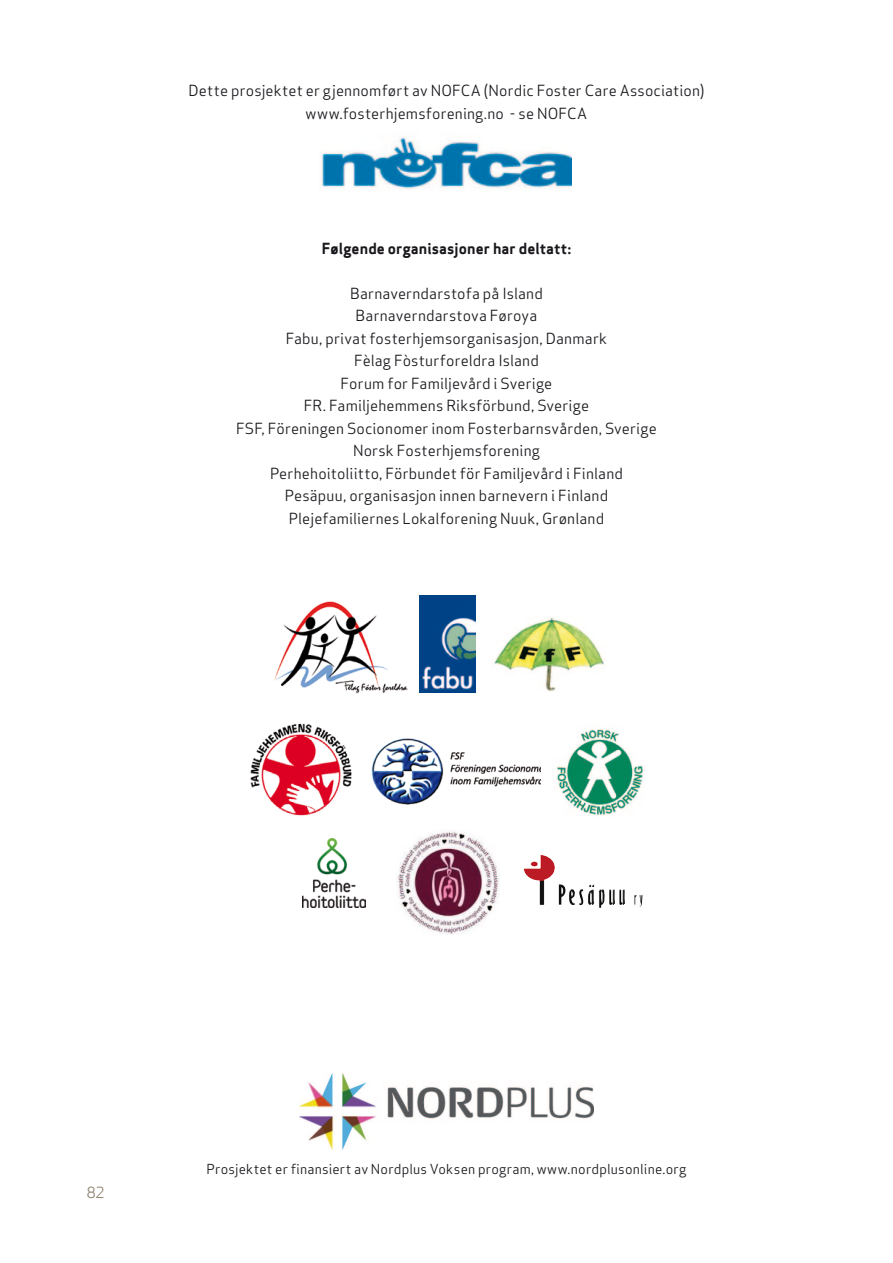
<style>
.page{position:relative;width:893px;height:1263px;background:#fff}
.page>*{position:absolute;margin:0;border:0;box-sizing:border-box;transform-origin:0 0}
.t1{font:15px/22.5px "Apex Sans";letter-spacing:.01em;color:#1a171c;text-align:center}
.t2{font:700 15px "Apex Sans";letter-spacing:.005em;color:#1a171c}
.t3{font:15px "Apex Sans";color:#908372}
.t4{font:13.5px "Apex Sans";letter-spacing:.015em;color:#1a171c}
</style>
<div class="page">
<img style="left:321px;top:137px;width:250px;height:52px">
<img style="left:300px;top:1073px;width:293px;height:77px">
<img style="left:419px;top:595px;width:56px;height:97px">
<img style="left:274px;top:601px;width:133px;height:92px">
<img style="left:494px;top:617px;width:110px;height:74px">
<img style="left:250px;top:723px;width:102px;height:93px">
<img style="left:371px;top:738px;width:169px;height:67px">
<img style="left:556px;top:729px;width:88px;height:87px">
<img style="left:524px;top:855px;width:81px;height:53px">
<img style="left:397px;top:831px;width:102px;height:104px">
<img style="left:303px;top:838px;width:62px;height:69px">
<p class="t1" style="left:189px;top:78px;width:517px">Dette prosjektet er gjennomført av NOFCA (Nordic Foster Care Association) www.fosterhjemsforening.no - se NOFCA</p>
<p class="t2" style="left:322px;top:239px;width:251px">Følgende organisasjoner har deltatt:</p>
<p class="t1" style="left:236px;top:281px;width:422px">Barnaverndarstofa på Island<br>Barnaverndarstova Føroya<br>Fabu, privat fosterhjemsorganisasjon, Danmark<br>Fèlag Fòsturforeldra Island<br>Forum for Familjevård i Sverige<br>FR. Familjehemmens Riksförbund, Sverige<br>FSF, Föreningen Socionomer inom Fosterbarnsvården, Sverige Norsk Fosterhjemsforening<br>Perhehoitoliitto, Förbundet för Familjevård i Finland<br>Pesäpuu, organisasjon innen barnevern i Finland Plejefamiliernes Lokalforening Nuuk, Grønland</p>
<p class="t3" style="left:87px;top:1180px;width:19px">82</p>
<p class="t4" style="left:207px;top:1158px;width:481px">Prosjektet er finansiert av Nordplus Voksen program, www.nordplusonline.org</p>
</div>
